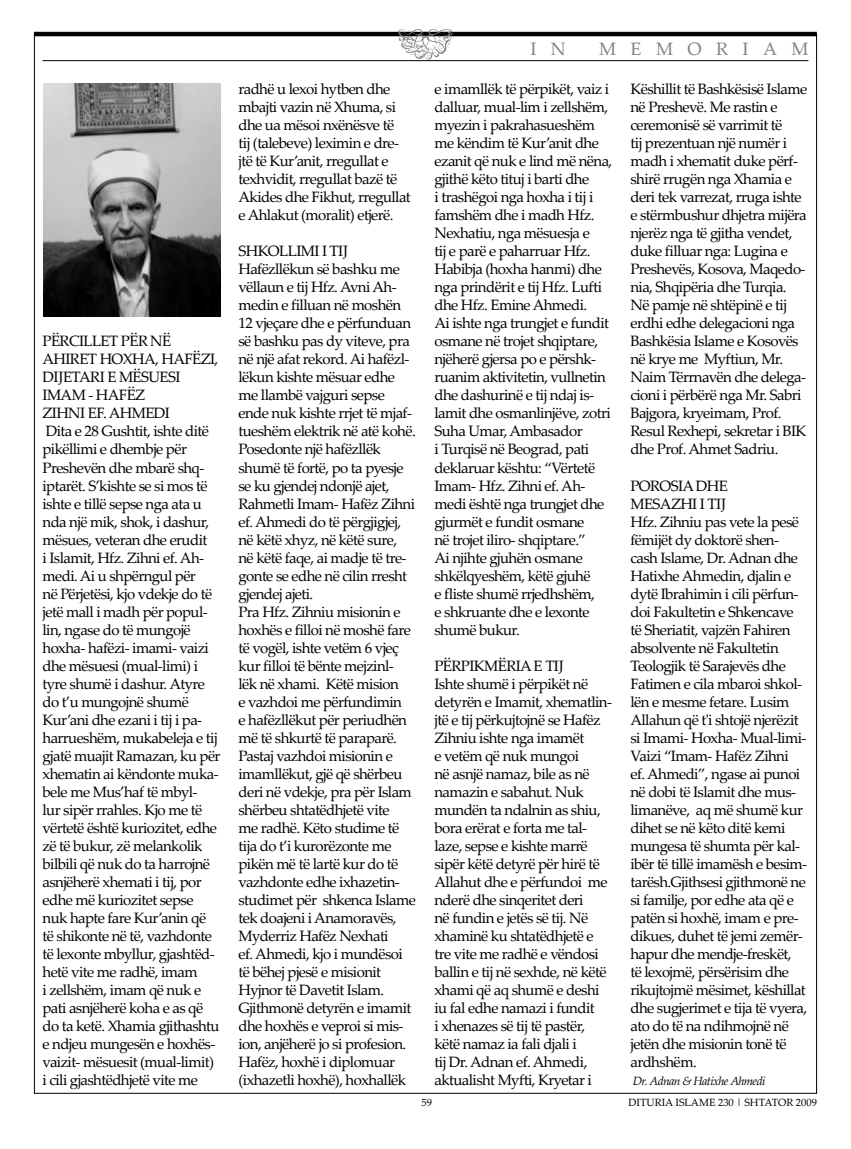
<style>
.page{position:relative;width:851px;height:1149px;background:#fff}
.page>*{position:absolute;margin:0;border:0;box-sizing:border-box;transform-origin:0 0}
.t1{font:18px "Palatino Linotype";letter-spacing:.8em;color:#808284}
.t2{font:15px/18px "Palatino Linotype";letter-spacing:-.04em;color:#000}
.t3{font:italic 12px "Palatino Linotype";letter-spacing:-.05em;color:#000}
.t4{font:10.5px "Palatino Linotype";color:#000}
</style>
<div class="page">
<hr style="left:34px;top:32px;width:782px;height:4px;background:#000">
<hr style="left:43px;top:60px;width:765px;height:1px;background:#000">
<svg style="left:398px;top:29px;width:54px;height:31px"></svg>
<img style="left:43px;top:83px;width:178px;height:233px">
<p class="t2" style="left:43px;top:331px;width:19px">PËRC</p>
<p class="t2" style="left:79px;top:331px;width:83px">illet PËR NË</p>
<p class="t2" style="left:43px;top:349px;width:11px">AHIRET</p>
<p class="t2" style="left:100px;top:349px;width:13px">HOXHA</p>
<p class="t2" style="left:155px;top:349px;width:17px">, HAFËZI</p>
<p class="t2" style="left:214px;top:349px;width:5px">,</p>
<p class="t2" style="left:43px;top:367px;width:139px">DIJETARI E MËSUESI<br>IMAM</p>
<p class="t2" style="left:88px;top:385px;width:19px">- HAFËZ</p>
<p class="t2" style="left:43px;top:403px;width:179px;text-indent:45px">ef. AHMEDI<br>Dita e 28 Gushtit, ishte ditë pikëllimi e dhembje për<br>Preshevën dhe mbarë shq&shy;iptarët. S’kishte se si mos të ishte e tillë sepse nga ata u nda një mik, shok, i dashur, mësues, veteran dhe erudit<br>i Islamit, Hfz. Zihni ef. Ah&shy;medi. Ai u shpërngul për<br>në Përjetësi, kjo vdekje do të jetë mall i madh për popul&shy;lin, ngase do të mungojë hoxha- hafëzi- imami- vaizi dhe mësuesi (mual-limi) i tyre shumë i dashur. Atyre do t’u mungojnë shumë<br>Kur’ani dhe ezani i tij i pa&shy;harrueshëm, mukabeleja e tij gjatë muajit Ramazan, ku për xhematin ai këndonte muka&shy;bele me Mus’haf të mbyl-<br>lur sipër rrahles. Kjo me të vërtetë është kuriozitet, edhe zë të bukur, zë melankolik bilbili që nuk do ta harrojnë asnjëherë xhemati i tij, por edhe më kuriozitet sepse nuk hapte fare Kur’anin që të shikonte në të, vazhdonte të lexonte mbyllur, gjashtëd&shy;hetë vite me radhë, imam<br>i zellshëm, imam që nuk e pati asnjëherë koha e as që do ta ketë. Xhamia gjithashtu e ndjeu mungesën e hoxhës&shy;vaizit- mësuesit (mual-limit) i cili gjashtëdhjetë vite me</p>
<p class="t2" style="left:43px;top:403px;width:10px">ZIHNI</p>
<p class="t2" style="left:238px;top:79px;width:174px">radhë u lexoi hytben dhe mbajti vazin në Xhuma, si dhe ua mësoi nxënësve të<br>tij (talebeve) leximin e dre&shy;jtë të Kur’anit, rregullat e texhvidit, rregullat bazë të<br>Akides dhe Fikhut, rregullat e Ahlakut (moralit) etjerë.</p>
<p class="t2" style="left:238px;top:241px;width:18px">Shkollimi</p>
<p class="t2" style="left:238px;top:241px;width:179px;text-indent:83px">itij<br>Hafëzllëkun së bashku me vëllaun e tij Hfz. Avni Ah&shy;medin e filluan në moshën<br>12 vjeçare dhe e përfunduan së bashku pas dy viteve, pra në një afat rekord. Ai hafëzl&shy;lëkun kishte mësuar edhe me llambë vajguri sepse ende nuk kishte rrjet të mjaf&shy;tueshëm elektrik në atë kohë.<br>Posedonte një hafëzllëk shumë të fortë, po ta pyesje se ku gjendej ndonjë ajet,<br>Rahmetli Imam- Hafëz Zihni ef. Ahmedi do të përgjigjej, në këtë xhyz, në këtë sure, në këtë faqe, ai madje të tre&shy;gonte se edhe në cilin rresht gjendej ajeti.<br>Pra Hfz. Zihniu misionin e hoxhës e filloi në moshë fare të vogël, ishte vetëm 6 vjeç kur filloi të bënte mejzinl&shy;lëk në xhami. Këtë mision<br>e vazhdoi me përfundimin<br>e hafëzllëkut për periudhën më të shkurtë të paraparë.<br>Pastaj vazhdoi misionin e imamllëkut, gjë që shërbeu deri në vdekje, pra për Islam shërbeu shtatëdhjetë vite<br>me radhë. Këto studime të tija do t’i kurorëzonte me pikën më të lartë kur do të vazhdonte edhe ixhazetin&shy;studimet për shkenca Islame tek doajeni i Anamoravës,<br>Myderriz Hafëz Nexhati<br>ef. Ahmedi, kjo i mundësoi të bëhej pjesë e misionit<br>Hyjnor të Davetit Islam.<br>Gjithmonë detyrën e imamit dhe hoxhës e veproi si mis&shy;ion, anjëherë jo si profesion.<br>Hafëz, hoxhë i diplomuar (ixhazetli hoxhë), hoxhallëk</p>
<p class="t1" style="left:530px;top:37px;width:37px">i n</p>
<p class="t1" style="left:599px;top:37px;width:211px">memoriam</p>
<p class="t2" style="left:434px;top:79px;width:179px">e imamllëk të përpikët, vaiz i dalluar, mual-lim i zellshëm, myezin i pakrahasueshëm me këndim të Kur’anit dhe ezanit që nuk e lind më nëna, gjithë këto tituj i barti dhe<br>i trashëgoi nga hoxha i tij i famshëm dhe i madh Hfz.<br>Nexhatiu, nga mësuesja e<br>tij e parë e paharruar Hfz.<br>Habibja (hoxha hanmi) dhe nga prindërit e tij Hfz. Lufti dhe Hfz. Emine Ahmedi.<br>Ai ishte nga trungjet e fundit osmane në trojet shqiptare, njëherë gjersa po e përshk&shy;ruanim aktivitetin, vullnetin dhe dashurinë e tij ndaj is&shy;lamit dhe osmanlinjëve, zotri<br>Suha Umar, Ambasador<br>i Turqisë në Beograd, pati deklaruar kështu: “Vërtetë<br>Imam- Hfz. Zihni ef. Ah&shy;medi është nga trungjet dhe gjurmët e fundit osmane<br>në trojet iliro- shqiptare.”<br>Ai njihte gjuhën osmane shkëlqyeshëm, këtë gjuhë<br>e fliste shumë rrjedhshëm,<br>e shkruante dhe e lexonte shumë bukur.</p>
<p class="t2" style="left:434px;top:655px;width:28px">Përpikm</p>
<p class="t2" style="left:497px;top:655px;width:18px">ëria</p>
<p class="t2" style="left:434px;top:655px;width:179px;text-indent:99px">etij<br>Ishte shumë i përpikët në detyrën e Imamit, xhematlin&shy;jtë e tij përkujtojnë se Hafëz<br>Zihniu ishte nga imamët<br>e vetëm që nuk mungoi<br>në asnjë namaz, bile as në namazin e sabahut. Nuk mundën ta ndalnin as shiu, bora erërat e forta me tal&shy;laze, sepse e kishte marrë sipër këtë detyrë për hirë të<br>Allahut dhe e përfundoi me nderë dhe sinqeritet deri<br>në fundin e jetës së tij. Në xhaminë ku shtatëdhjetë e tre vite me radhë e vëndosi ballin e tij në sexhde, në këtë xhami që aq shumë e deshi iu fal edhe namazi i fundit<br>i xhenazes së tij të pastër, këtë namaz ia fali djali i<br>tij Dr. Adnan ef. Ahmedi, aktualisht Myfti, Kryetar i</p>
<p class="t2" style="left:630px;top:79px;width:178px">Këshillit të Bashkësisë Islame në Preshevë. Me rastin e ceremonisë së varrimit të<br>tij prezentuan një numër i madh i xhematit duke përf&shy;shirë rrugën nga Xhamia e deri tek varrezat, rruga ishte e stërmbushur dhjetra mijëra njerëz nga të gjitha vendet, duke filluar nga: Lugina e<br>Preshevës, Kosova, Maqedo&shy;nia, Shqipëria dhe Turqia.<br>Në pamje në shtëpinë e tij erdhi edhe delegacioni nga<br>Bashkësia Islame e Kosovës në krye me Myftiun, Mr.<br>Naim Tërrnavën dhe delega&shy;cioni i përbërë nga Mr. Sabri<br>Bajgora, kryeimam, Prof.<br>Resul Rexhepi, sekretar i BIK dhe Prof. Ahmet Sadriu.</p>
<p class="t2" style="left:630px;top:475px;width:99px">Porosia dhe mesazhi</p>
<p class="t2" style="left:630px;top:493px;width:178px;text-indent:69px">itij<br>Hfz. Zihniu pas vete la pesë fëmijët dy doktorë shen&shy;cash Islame, Dr. Adnan dhe<br>Hatixhe Ahmedin, djalin e dytë Ibrahimin i cili përfun&shy;doi Fakultetin e Shkencave të Sheriatit, vajzën Fahiren absolvente në Fakultetin<br>Teologjik të Sarajevës dhe<br>Fatimen e cila mbaroi shkol&shy;lën e mesme fetare. Lusim<br>Allahun që t'i shtojë njerëzit si Imami- Hoxha- Mual-limi-<br>Vaizi “Imam- Hafëz Zihni ef. Ahmedi”, ngase ai punoi në dobi të Islamit dhe mus&shy;limanëve, aq më shumë kur dihet se në këto ditë kemi mungesa të shumta për kal&shy;ibër të tillë imamësh e besim&shy;tarësh.Gjithsesi gjithmonë ne si familje, por edhe ata që e patën si hoxhë, imam e pre&shy;dikues, duhet të jemi zemër&shy;hapur dhe mendje-freskët,<br>të lexojmë, përsërisim dhe rikujtojmë mësimet, këshillat dhe sugjerimet e tija të vyera, ato do të na ndihmojnë në jetën dhe misionin tonë të ardhshëm.</p>
<p class="t3" style="left:632px;top:1071px;width:134px">Dr. Adnan &amp; Hatixhe Ahmedi</p>
<p class="t4" style="left:421px;top:1094px;width:12px">59</p>
<p class="t4" style="left:628px;top:1094px;width:190px">DITURIA ISLAME 230 | SHTATOR 2009</p>
</div>
